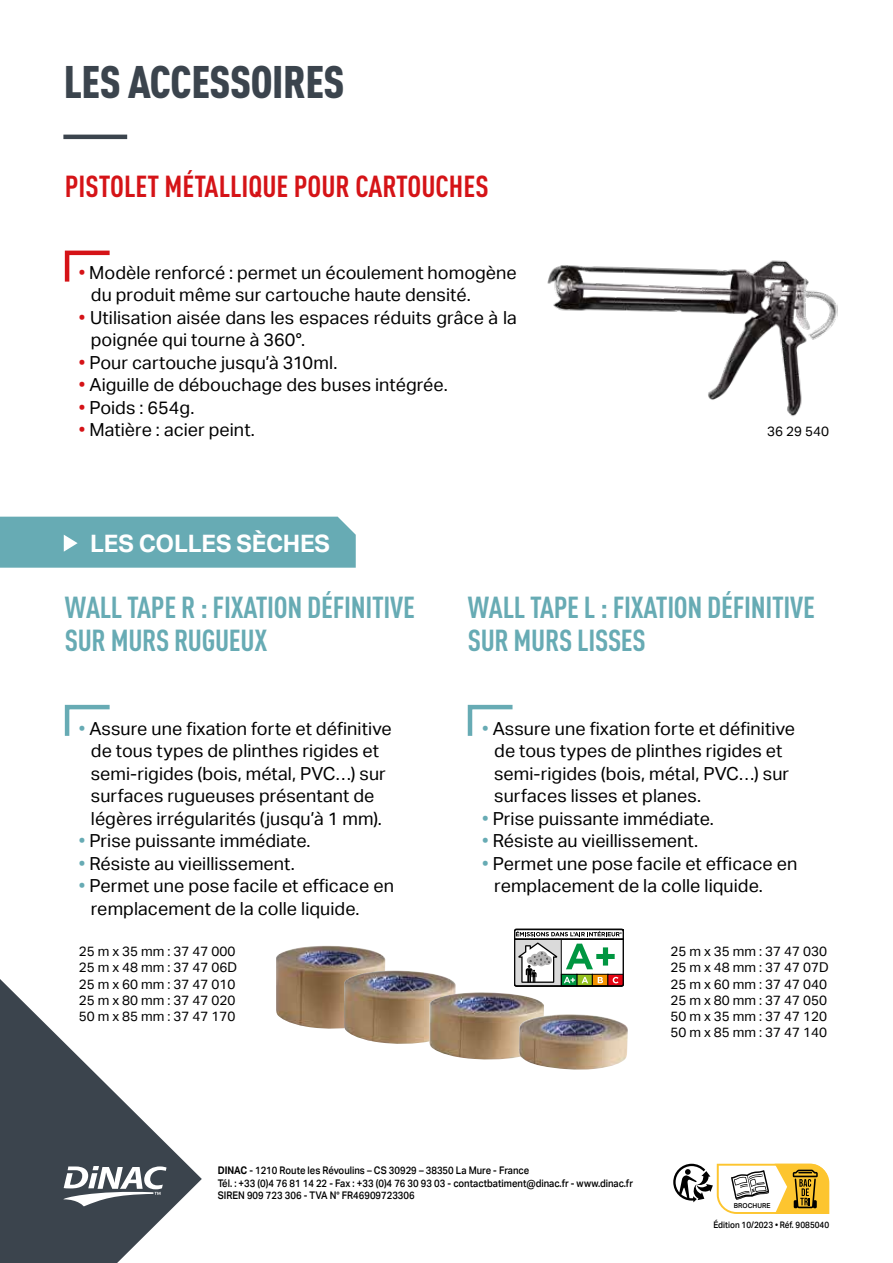
<style>
.page{position:relative;width:893px;height:1263px;background:#fff}
.page>*{position:absolute;margin:0;border:0;box-sizing:border-box;transform-origin:0 0}
.t1{font:900 condensed 45px "DINOT";letter-spacing:-.01em;color:#3b444d}
.t2{font:700 condensed 30px/33px "DINOT";letter-spacing:-.01em;color:#67abb4}
.t3{font:700 condensed 30px "DINOT";color:#d51317}
.t4{font:700 24px "Aktiv Grotesk";letter-spacing:-.01em;color:#fff}
.t5{font:18px/22.5px "Aktiv Grotesk";letter-spacing:.005em;color:#000}
.t6{font:13.5px/16.2px "Aktiv Grotesk";color:#000}
.t7{font:500 10.5px/12.6px "Aktiv Grotesk";color:#000;scale:.9 1}
.t8{font:500 9px "Aktiv Grotesk";color:#000;scale:.9 1}
.t9{font:500 6.75px "Aktiv Grotesk";color:#000}
.s1{color:#d51317}
.s2{color:#67abb4}
.s3{font-weight:700}
</style>
<div class="page">
<svg style="left:0;top:979px;width:202px;height:284px;fill:#3b444d"></svg>
<svg style="left:61px;top:1166px;width:106px;height:40px"></svg>
<svg style="left:673px;top:1164px;width:156px;height:50px"></svg>
<svg style="left:64px;top:250px;width:46px;height:32px"></svg>
<svg style="left:64px;top:704px;width:46px;height:32px"></svg>
<svg style="left:467px;top:704px;width:46px;height:32px"></svg>
<hr style="left:63px;top:135px;width:64px;height:4px;background:#3b444d">
<div style="left:0;top:517px;width:356px;height:51px;background:#67abb4"></div>
<img style="left:547px;top:260px;width:290px;height:157px">
<img style="left:276px;top:946px;width:109px;height:83px">
<img style="left:344px;top:971px;width:112px;height:73px">
<img style="left:429px;top:992px;width:115px;height:68px">
<img style="left:518px;top:1014px;width:110px;height:56px">
<svg style="left:514px;top:929px;width:110px;height:57px"></svg>
<h1 class="t1" style="left:64px;top:54px;width:282px">LES ACCESSOIRES</h1>
<h2 class="t3" style="left:65px;top:168px;width:425px">PISTOLET MÉTALLIQUE POUR CARTOUCHES</h2>
<p class="t5" style="left:91px;top:261px;width:427px;text-indent:-12px"><span class="s1">•</span> Modèle renforcé : permet un écoulement homogène du produit même sur cartouche haute densité.</p>
<p class="t5" style="left:91px;top:306px;width:427px;text-indent:-12px"><span class="s1">•</span> Utilisation aisée dans les espaces réduits grâce à la poignée qui tourne à 360°.</p>
<p class="t5" style="left:79px;top:351px;width:260px"><span class="s1">•</span> Pour cartouche jusqu’à 310ml.</p>
<p class="t5" style="left:79px;top:374px;width:370px"><span class="s1">•</span> Aiguille de débouchage des buses intégrée.</p>
<p class="t5" style="left:79px;top:396px;width:117px"><span class="s1">•</span> Poids : 654g.</p>
<p class="t5" style="left:79px;top:419px;width:178px"><span class="s1">•</span> Matière : acier peint.</p>
<h3 class="t4" style="left:90px;top:529px;width:241px">LES COLLES SÈCHES</h3>
<p class="t6" style="left:767px;top:424px;width:63px">36 29 540</p>
<h2 class="t2" style="left:65px;top:590px;width:352px">WALL TAPE R : FIXATION DÉFINITIVE<br>SUR MURS RUGUEUX</h2>
<h2 class="t2" style="left:468px;top:590px;width:349px">WALL TAPE L : FIXATION DÉFINITIVE<br>SUR MURS LISSES</h2>
<p class="t5" style="left:79px;top:717px;width:315px;text-align:center"><span class="s2">•</span> Assure une fixation forte et définitive de tous types de plinthes rigides et semi-rigides (bois, métal, PVC…) sur surfaces rugueuses présentant de légères irrégularités (jusqu’à 1 mm).</p>
<p class="t5" style="left:79px;top:830px;width:233px"><span class="s2">•</span> Prise puissante immédiate.</p>
<p class="t5" style="left:79px;top:852px;width:217px"><span class="s2">•</span> Résiste au vieillissement.</p>
<p class="t5" style="left:91px;top:875px;width:305px;text-indent:-12px"><span class="s2">•</span> Permet une pose facile et efficace en remplacement de la colle liquide.</p>
<p class="t5" style="left:494px;top:717px;width:302px;text-indent:-12px"><span class="s2">•</span> Assure une fixation forte et définitive de tous types de plinthes rigides et semi-rigides (bois, métal, PVC…) sur surfaces lisses et planes.</p>
<p class="t5" style="left:482px;top:807px;width:233px"><span class="s2">•</span> Prise puissante immédiate.</p>
<p class="t5" style="left:482px;top:830px;width:217px"><span class="s2">•</span> Résiste au vieillissement.</p>
<p class="t5" style="left:494px;top:852px;width:305px;text-indent:-12px"><span class="s2">•</span> Permet une pose facile et efficace en remplacement de la colle liquide.</p>
<p class="t6" style="left:79px;top:943px;width:160px">25 m x 35 mm : 37 47 000<br>25 m x 48 mm : 37 47 06D<br>25 m x 60 mm : 37 47 010<br>25 m x 80 mm : 37 47 020<br>50 m x 85 mm : 37 47 170</p>
<p class="t6" style="left:670px;top:943px;width:160px">25 m x 35 mm : 37 47 030<br>25 m x 48 mm : 37 47 07D<br>25 m x 60 mm : 37 47 040<br>25 m x 80 mm : 37 47 050<br>50 m x 35 mm : 37 47 120<br>50 m x 85 mm : 37 47 140</p>
<p class="t7" style="left:218px;top:1164px;width:463px"><span class="s3">DINAC</span> - 1210 Route les Révoulins – CS 30929 – 38350 La Mure - France<br>Tél. : +33 (0)4 76 81 14 22 - Fax : +33 (0)4 76 30 93 03 - contactbatiment@dinac.fr - www.dinac.fr<br>SIREN 909 723 306 - TVA N° FR46909723306</p>
<p class="t9" style="left:734px;top:1202px;width:38px">BROCHURE</p>
<p class="t8" style="left:713px;top:1219px;width:130px">Édition 10/2023 • Réf. 9085040</p>
</div>
